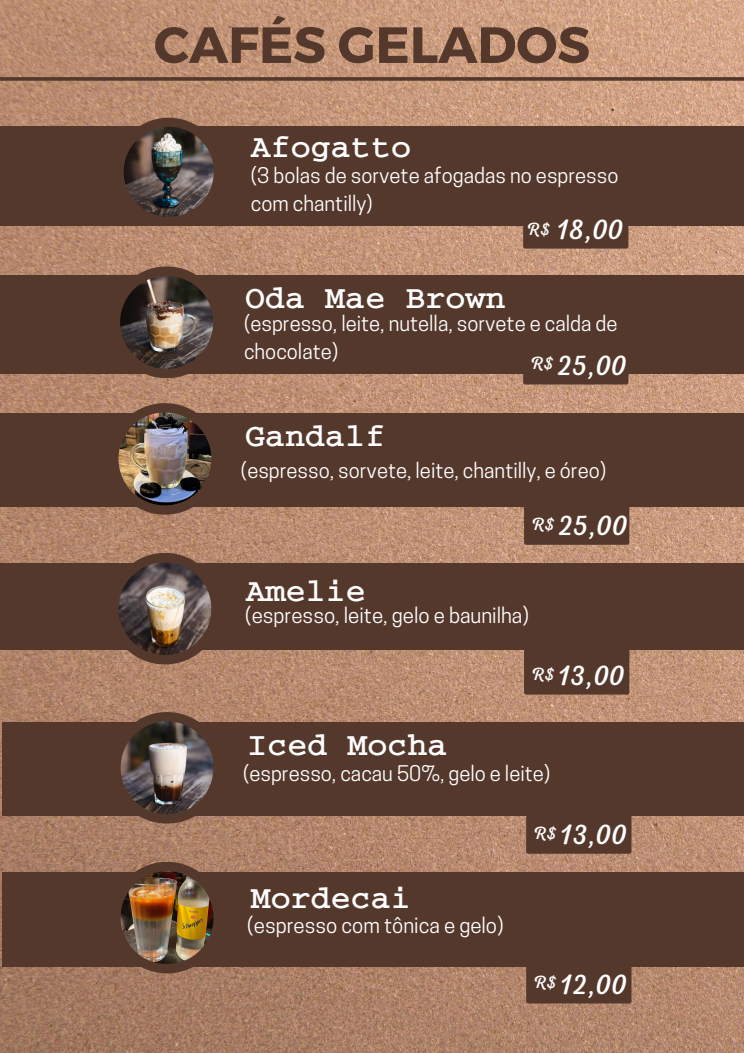
<style>
.page{position:relative;width:744px;height:1053px;background:#fff}
.page>*{position:absolute;margin:0;border:0;box-sizing:border-box;transform-origin:0 0}
.t1{font:700 50.84px "Montserrat";color:#55382c}
.t2{font:33.36px "Courier BOLD";color:#fff}
.t3{font:33.32px "Courier BOLD";color:#fff}
.t4{font:29.52px "RTL Adam Script Regular";color:#fff}
.t5{font:20.56px "Cooper Hewitt";color:#fff}
.t6{font:20.28px/28.1px "Cooper Hewitt";color:#fff}
</style>
<div class="page">
<img style="left:0;top:0;width:744px;height:1052px">
<div style="left:0;top:126px;width:744px;height:100px;background:#55382c"></div>
<div style="left:0;top:275px;width:744px;height:99px;background:#55382c"></div>
<div style="left:0;top:413px;width:744px;height:94px;background:#55382c"></div>
<svg style="left:111px;top:266px;width:111px;height:112px"></svg>
<img style="left:120px;top:276px;width:93px;height:93px">
<svg style="left:115px;top:118px;width:108px;height:57px"></svg>
<img style="left:124px;top:127px;width:90px;height:90px">
<svg style="left:109px;top:403px;width:112px;height:111px"></svg>
<img style="left:118px;top:412px;width:93px;height:93px">
<div style="left:523px;top:196px;width:105px;height:52px;background:#55382c;border-radius:2px"></div>
<div style="left:523px;top:332px;width:105px;height:52px;background:#55382c;border-radius:2px"></div>
<div style="left:524px;top:492px;width:105px;height:52px;background:#55382c;border-radius:2px"></div>
<svg style="left:0;top:77px;width:744px;height:4px;background:#5f4133"></svg>
<div style="left:0;top:563px;width:744px;height:86px;background:#55382c"></div>
<svg style="left:109px;top:553px;width:112px;height:111px"></svg>
<img style="left:118px;top:562px;width:93px;height:93px">
<div style="left:524px;top:641px;width:105px;height:53px;background:#55382c;border-radius:2px"></div>
<div style="left:2px;top:722px;width:742px;height:94px;background:#55382c"></div>
<svg style="left:111px;top:712px;width:112px;height:111px"></svg>
<img style="left:121px;top:721px;width:92px;height:93px">
<div style="left:526px;top:801px;width:105px;height:52px;background:#55382c;border-radius:2px"></div>
<div style="left:2px;top:872px;width:742px;height:94px;background:#55382c"></div>
<svg style="left:111px;top:861px;width:112px;height:112px"></svg>
<img style="left:121px;top:871px;width:92px;height:93px">
<div style="left:526px;top:950px;width:105px;height:53px;background:#55382c;border-radius:2px"></div>
<h1 class="t1" style="left:154px;top:12px;width:438px">CAFÉS GELADOS</h1>
<h2 class="t2" style="left:251px;top:135px;width:162px">Afogatto</h2>
<p class="t6" style="left:251px;top:164px;width:369px">(3 bolas de sorvete afogadas no espresso com chantilly)</p>
<h2 class="t2" style="left:245px;top:286px;width:262px">Oda Mae Brown</h2>
<h3 class="t4" style="left:526px;top:212px;width:99px"><sup>R$</sup> 18,00</h3>
<p class="t6" style="left:244px;top:312px;width:375px">(espresso, leite, nutella, sorvete e calda de chocolate)</p>
<h3 class="t4" style="left:530px;top:348px;width:98px"><sup>R$</sup> 25,00</h3>
<h2 class="t2" style="left:245px;top:424px;width:142px">Gandalf</h2>
<p class="t6" style="left:241px;top:459px;width:367px">(espresso, sorvete, leite, chantilly, e óreo)</p>
<h3 class="t3" style="left:246px;top:579px;width:121px">Amelie</h3>
<h3 class="t4" style="left:531px;top:508px;width:98px"><sup>R$</sup> 25,00</h3>
<p class="t5" style="left:245px;top:608px;width:285px">(espresso, leite, gelo e baunilha)</p>
<h2 class="t2" style="left:247px;top:733px;width:202px">Iced Mocha</h2>
<h3 class="t4" style="left:531px;top:658px;width:96px"><sup>R$</sup> 13,00</h3>
<p class="t6" style="left:243px;top:761px;width:309px">(espresso, cacau 50%, gelo e leite)</p>
<h3 class="t3" style="left:251px;top:886px;width:161px">Mordecai</h3>
<p class="t5" style="left:247px;top:917px;width:258px">(espresso com tônica e gelo)</p>
<h3 class="t4" style="left:533px;top:817px;width:96px"><sup>R$</sup> 13,00</h3>
<h3 class="t4" style="left:533px;top:966px;width:96px"><sup>R$</sup> 12,00</h3>
</div>
